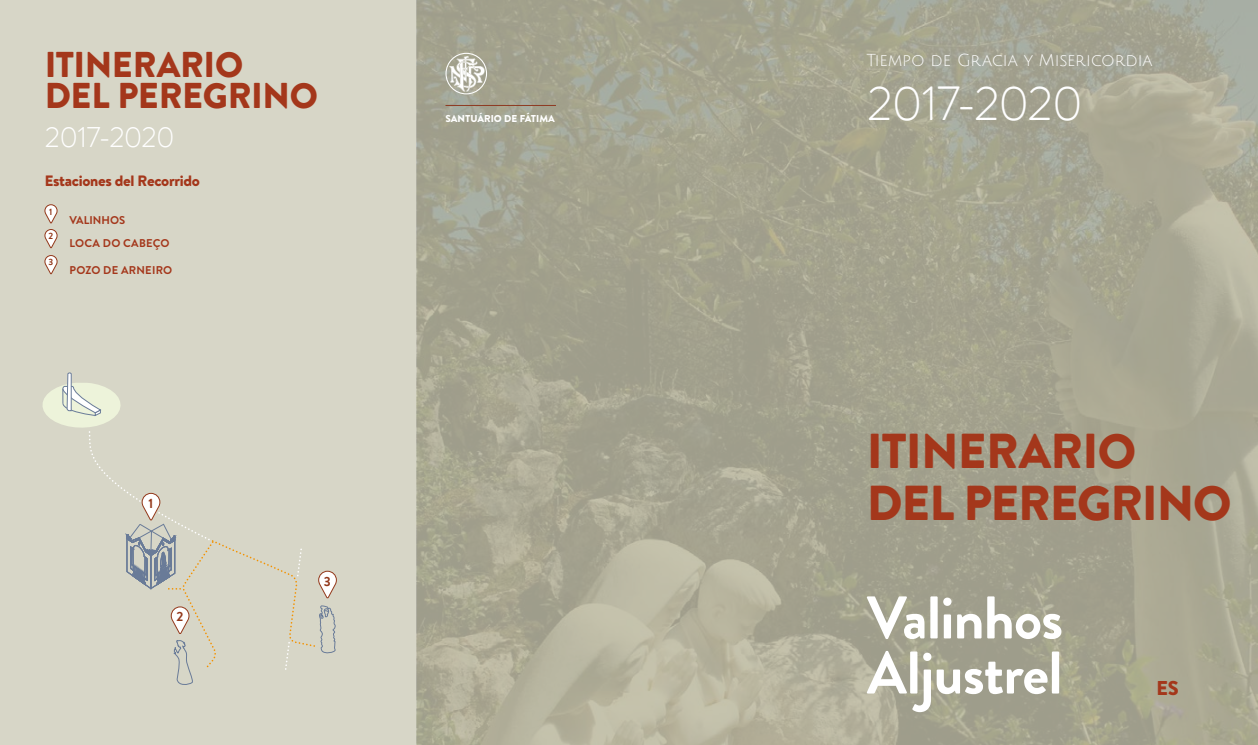
<style>
.page{position:relative;width:1258px;height:745px;background:#fff}
.page>*{position:absolute;margin:0;border:0;box-sizing:border-box;transform-origin:0 0}
.t1{font:700 60px/55px "Brandon Grotesque";letter-spacing:-.015em;color:#fff}
.t2{font:900 48.75px/51.2px "Brandon Grotesque";letter-spacing:-.015em;color:#a4371b}
.t3{font:300 48.75px "Brandon Grotesque";letter-spacing:-.025em;color:#fff}
.t4{font:900 35.75px/30.5px "Brandon Grotesque";letter-spacing:-.015em;color:#a4371b}
.t5{font:300 29px "Brandon Grotesque";letter-spacing:-.02em;color:#fff}
.t6{font:900 20px "Brandon Text";color:#a4371b}
.t7{font:16.88px "Julius Sans One";letter-spacing:-.01em;color:#fff}
.t8{font:900 15px "Brandon Text";letter-spacing:-.02em;color:#a4371b}
.t9{font:700 13.38px "Brandon Grotesque";color:#93381a}
.t10{font:700 11.25px/23.8px "Brandon Text";letter-spacing:.015em;color:#a4371b}
.t11{font:900 10px "Brandon Text";color:#fff}
.t12{font:700 9.12px "Brandon Grotesque";color:#93381a}
</style>
<div class="page">
<div style="left:0;top:0;width:417px;height:744px;background:#d7d6c7"></div>
<img style="left:417px;top:0;width:841px;height:744px">
<svg style="left:43px;top:372px;width:294px;height:312px"></svg>
<hr style="left:445px;top:105px;width:111px;height:1px;background:#8e3a22">
<svg style="left:445px;top:53px;width:42px;height:41px"></svg>
<svg style="left:45px;top:204px;width:12px;height:19px"></svg>
<svg style="left:45px;top:229px;width:12px;height:19px"></svg>
<svg style="left:45px;top:255px;width:12px;height:19px"></svg>
<h3 class="t4" style="left:45px;top:50px;width:275px">ITINERARIO<br>DEL PEREGRINO</h3>
<h3 class="t5" style="left:45px;top:117px;width:131px">2017-2020</h3>
<h3 class="t8" style="left:45px;top:170px;width:157px">Estaciones del Recorrido</h3>
<p class="t10" style="left:69px;top:207px;width:102px">VALINHOS<br>LOCA DO CABEÇO</p>
<p class="t10" style="left:69px;top:257px;width:104px">POZO DE ARNEIRO</p>
<p class="t12" style="left:49px;top:205px;width:5px">1</p>
<p class="t12" style="left:49px;top:230px;width:6px">2</p>
<p class="t12" style="left:49px;top:256px;width:6px">3</p>
<p class="t9" style="left:149px;top:493px;width:6px">1</p>
<p class="t9" style="left:177px;top:607px;width:8px">2</p>
<p class="t9" style="left:324px;top:571px;width:8px">3</p>
<p class="t11" style="left:445px;top:111px;width:111px">SANTUÁRIO DE FÁTIMA</p>
<h3 class="t7" style="left:866px;top:51px;width:288px">Tiempo de Gracia y Misericordia</h3>
<h2 class="t3" style="left:867px;top:70px;width:217px">2017-2020</h2>
<h2 class="t2" style="left:867px;top:426px;width:366px">ITINERARIO<br>DEL PEREGRINO</h2>
<h1 class="t1" style="left:867px;top:590px;width:198px">Valinhos<br>Aljustrel</h1>
<h3 class="t6" style="left:1156px;top:673px;width:24px">ES</h3>
</div>
